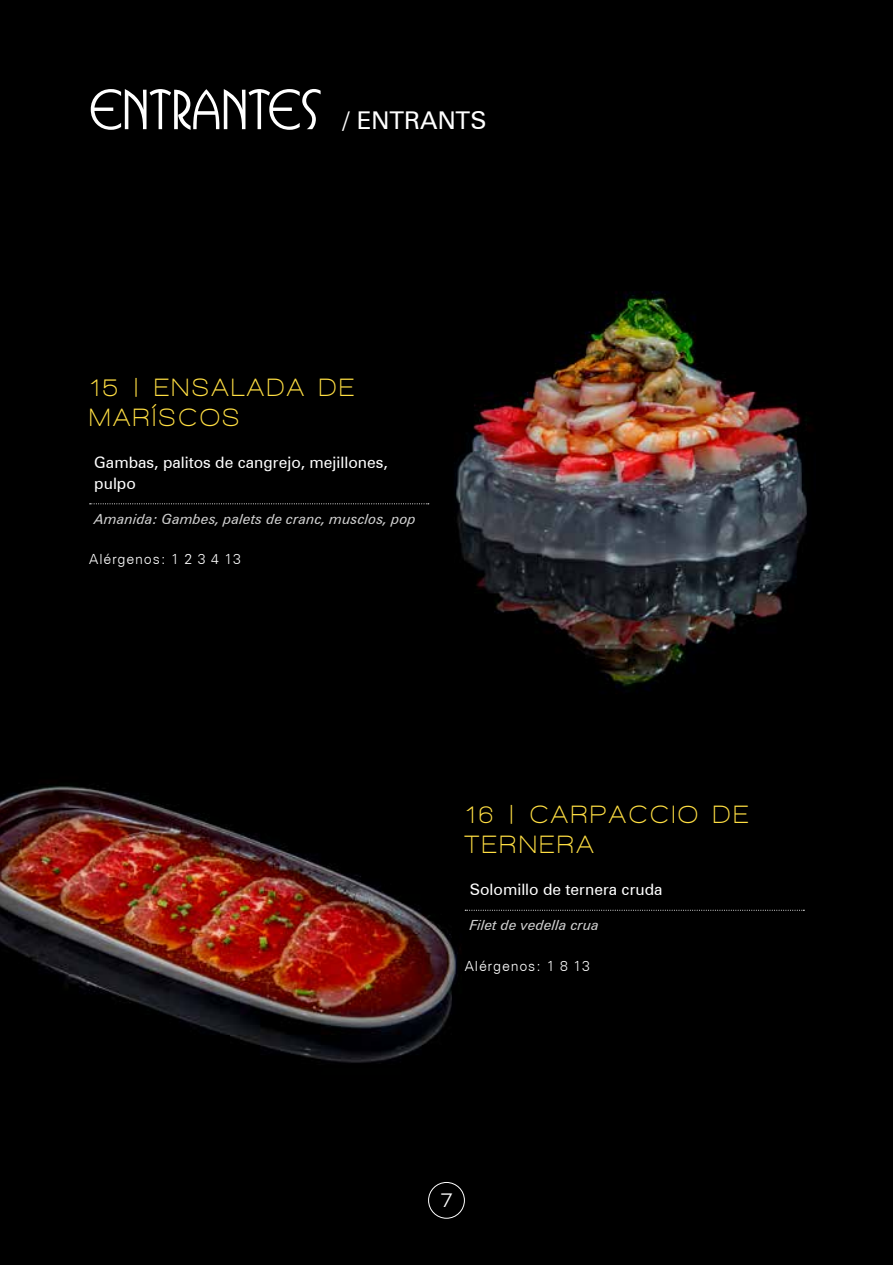
<style>
.page{position:relative;width:893px;height:1265px;background:#000}
.page>*{position:absolute;margin:0;border:0;box-sizing:border-box;transform-origin:0 0}
.t1{font:500 52.5px "Busorama IT Cby BT";letter-spacing:-.015em;color:#fff}
.t2{font:700 25.55px/29.8px "Walkway Expand";letter-spacing:.15em;color:#ffdf43;scale:.75 1}
.t3{font:800 21px "Walkway";color:#fff}
.t4{font:15.75px/21px "Zurich BT";color:#fff}
.t5{font:italic 14px "Zurich BT";color:#d0d0d0}
.t6{font:300 14px "Zurich BT";letter-spacing:.06em;color:#fff}
.s1{font-family:"Zurich BT";font-weight:400;font-size:24.5px}
</style>
<div class="page">
<img style="left:428px;top:291px;width:383px;height:399px">
<div style="left:0;top:616px;width:465px;height:537px;background:#000"></div>
<img style="left:0;top:786px;width:465px;height:277px">
<svg style="left:90px;top:503px;width:339px;height:1px"></svg>
<svg style="left:465px;top:910px;width:339px;height:1px"></svg>
<div style="left:428px;top:1182px;width:37px;height:37px;border:1px solid #fff;border-radius:50%"></div>
<h1 class="t1" style="left:89px;top:79px;width:399px">ENTRANTES <span class="s1">/ ENTRANTS</span></h1>
<h2 class="t2" style="left:89px;top:372px;width:354px">15 | ENSALADA DE<br>MARÍSCOS</h2>
<p class="t4" style="left:94px;top:451px;width:295px">Gambas, palitos de cangrejo, mejillones, pulpo</p>
<p class="t5" style="left:94px;top:509px;width:323px">Amanida: Gambes, palets de cranc, musclos, pop</p>
<p class="t6" style="left:89px;top:551px;width:153px">Alérgenos: 1 2 3 4 13</p>
<h2 class="t2" style="left:465px;top:799px;width:379px">16 | CARPACCIO DE<br>TERNERA</h2>
<p class="t4" style="left:470px;top:878px;width:194px">Solomillo de ternera cruda</p>
<p class="t5" style="left:470px;top:915px;width:131px">Filet de vedella crua</p>
<p class="t6" style="left:465px;top:957px;width:126px">Alérgenos: 1 8 13</p>
<h3 class="t3" style="left:440px;top:1188px;width:14px">7</h3>
</div>
